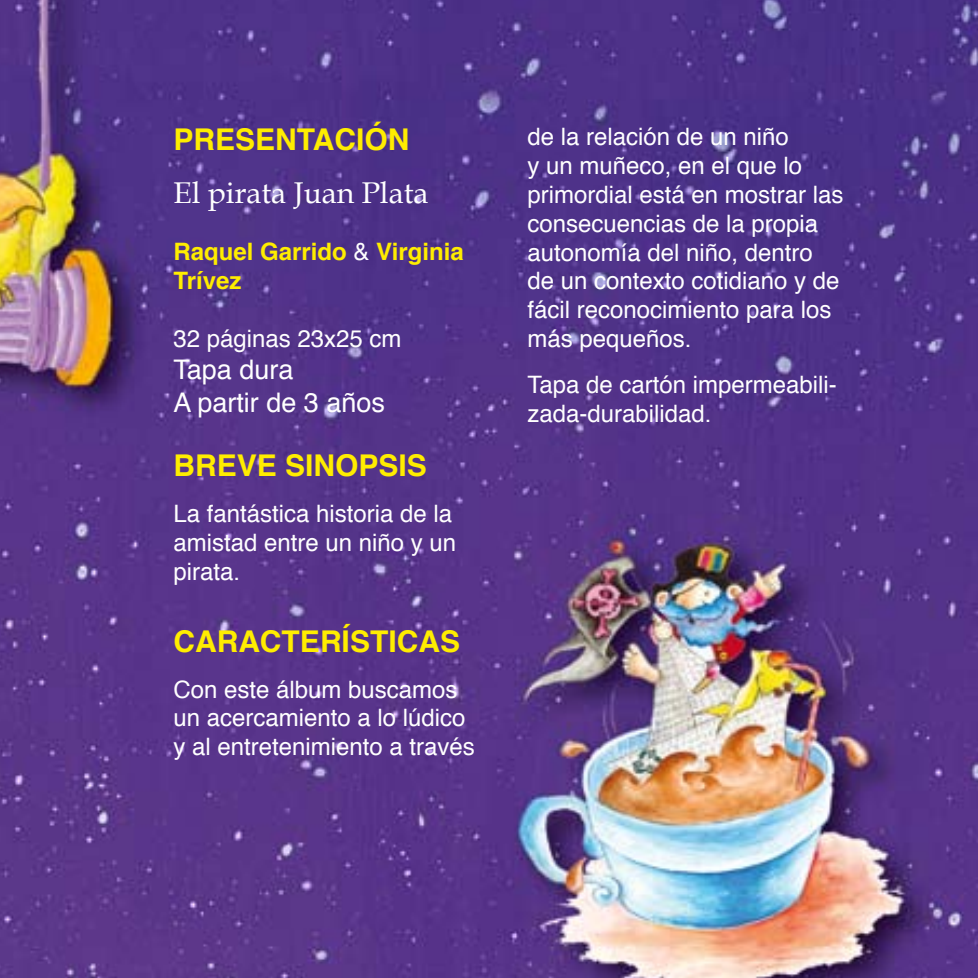
<style>
.page{position:relative;width:978px;height:978px;background:#fff}
.page>*{position:absolute;margin:0;border:0;box-sizing:border-box;transform-origin:0 0}
.t1{font:700 30px "Helvetica";color:#ffed00}
.t2{font:30px "Book Antiqua";color:#fff}
.t3{font:27px/32.4px "Helvetica";color:#fff}
.t4{font:24px/28.8px "Helvetica";color:#fff}
.t5{font:700 24px/28.8px "Helvetica";color:#ffed00}
.s1{font-weight:400;color:#fff}
</style>
<div class="page">
<img style="left:0;top:0;width:978px;height:978px">
<p class="t1" style="left:173px;top:115px;width:238px">PRESENTACIÓN</p>
<p class="t2" style="left:173px;top:174px;width:257px">El pirata Juan Plata</p>
<p class="t5" style="left:173px;top:238px;width:292px">Raquel Garrido <span class="s1">&amp;</span> Virginia<br>Trívez</p>
<p class="t4" style="left:173px;top:325px;width:230px">32 páginas 23x25 cm</p>
<p class="t3" style="left:173px;top:354px;width:213px">Tapa dura<br>A partir de 3 años</p>
<p class="t1" style="left:173px;top:442px;width:255px">BREVE SINOPSIS</p>
<p class="t4" style="left:173px;top:500px;width:284px">La fantástica historia de la amistad entre un niño y un pirata.</p>
<p class="t1" style="left:173px;top:617px;width:288px">CARACTERÍSTICAS</p>
<p class="t4" style="left:173px;top:676px;width:303px">Con este álbum buscamos un acercamiento a lo lúdico y al entretenimiento a través</p>
<p class="t4" style="left:527px;top:123px;width:318px">de la relación de un niño<br>y un muñeco, en el que lo primordial está en mostrar las consecuencias de la propia autonomía del niño, dentro de un contexto cotidiano y de fácil reconocimiento para los más pequeños.</p>
<p class="t4" style="left:527px;top:371px;width:311px">Tapa de cartón impermeabili&shy;zada-durabilidad.</p>
</div>
